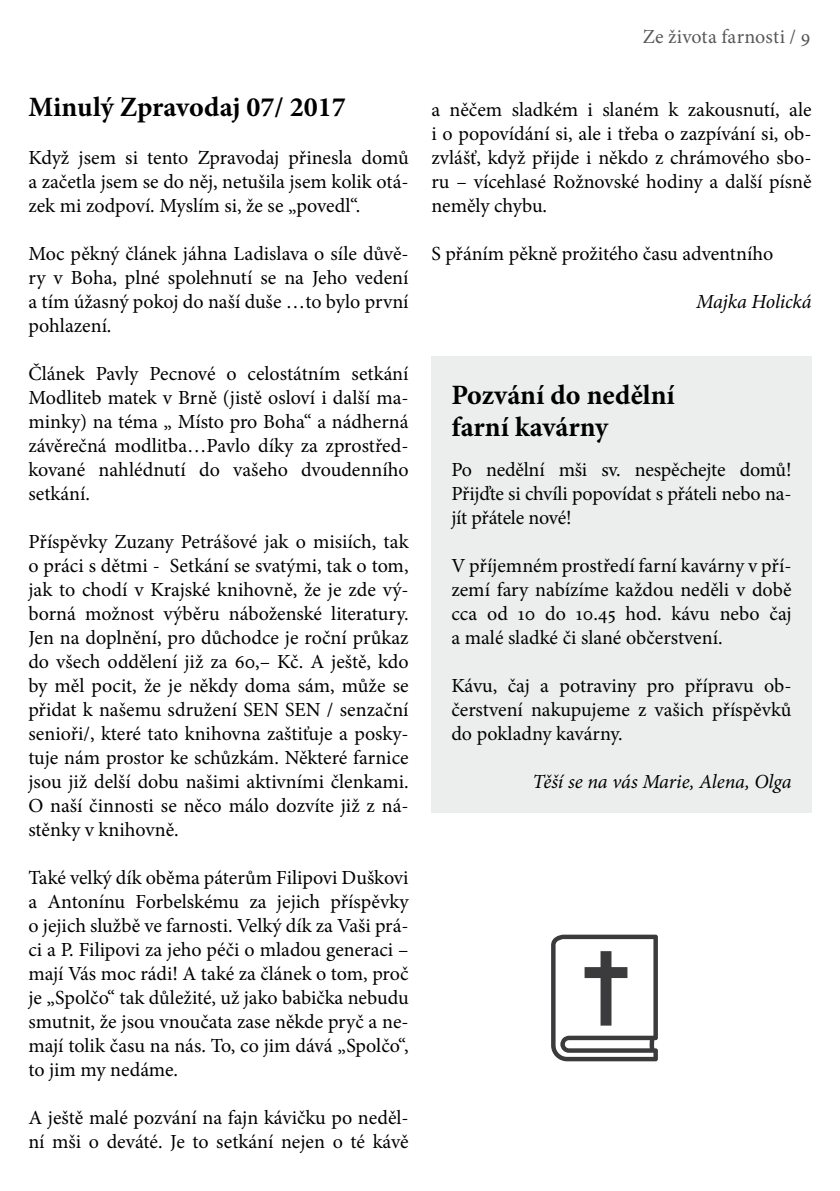
<style>
.page{position:relative;width:840px;height:1191px;background:#fff}
.page>*{position:absolute;margin:0;border:0;box-sizing:border-box;transform-origin:0 0}
.t1{font:700 28px/32px "Minion Pro";color:#000}
.t2{font:20px/24px "Minion Pro";color:#000;text-align:justify}
.t3{font:italic 20px "Minion Pro";letter-spacing:-.005em;color:#000}
.t4{font:20px "Minion Pro";letter-spacing:.005em;color:#58585a}
</style>
<div class="page">
<div style="left:431px;top:356px;width:380px;height:456px;background:#eceded"></div>
<svg style="left:551px;top:934px;width:106px;height:127px"></svg>
<h1 class="t1" style="left:28px;top:91px;width:319px">Minulý Zpravodaj 07/ 2017</h1>
<p class="t2" style="left:28px;top:146px;width:381px">Když jsem si tento Zpravodaj přinesla domů a začetla jsem se do něj, netušila jsem kolik otá&shy;zek mi zodpoví. Myslím si, že se „povedl“.</p>
<p class="t2" style="left:28px;top:242px;width:381px">Moc pěkný článek jáhna Ladislava o síle důvě&shy;ry v Boha, plné spolehnutí se na Jeho vedení a tím úžasný pokoj do naší duše …to bylo první pohlazení.</p>
<p class="t2" style="left:28px;top:362px;width:381px">Článek Pavly Pecnové o celostátním setkání Modliteb matek v Brně (jistě osloví i další ma&shy;minky) na téma „ Místo pro Boha“ a nádherná závěrečná modlitba…Pavlo díky za zprostřed&shy;kované nahlédnutí do vašeho dvoudenního setkání.</p>
<p class="t2" style="left:28px;top:530px;width:381px">Příspěvky Zuzany Petrášové jak o misiích, tak o práci s dětmi - Setkání se svatými, tak o tom, jak to chodí v Krajské knihovně, že je zde vý&shy;borná možnost výběru náboženské literatury.<br>Jen na doplnění, pro důchodce je roční průkaz do všech oddělení již za 60,– Kč. A ještě, kdo by měl pocit, že je někdy doma sám, může se přidat k našemu sdružení SEN SEN / senzační senioři/, které tato knihovna zaštiťuje a posky&shy;tuje nám prostor ke schůzkám. Některé farnice jsou již delší dobu našimi aktivními členkami.<br>O naší činnosti se něco málo dozvíte již z ná&shy;stěnky v knihovně.</p>
<p class="t2" style="left:28px;top:866px;width:381px">Také velký dík oběma páterům Filipovi Duškovi a Antonínu Forbelskému za jejich příspěvky o jejich službě ve farnosti. Velký dík za Vaši prá&shy;ci a P. Filipovi za jeho péči o mladou generaci – mají Vás moc rádi! A také za článek o tom, proč je „Spolčo“ tak důležité, už jako babička nebudu smutnit, že jsou vnoučata zase někde pryč a ne&shy;mají tolik času na nás. To, co jim dává „Spolčo“, to jim my nedáme.</p>
<p class="t2" style="left:28px;top:1106px;width:381px">A ještě malé pozvání na fajn kávičku po neděl&shy;ní mši o deváté. Je to setkání nejen o té kávě</p>
<p class="t4" style="left:642px;top:23px;width:169px">Ze života farnosti / 9</p>
<p class="t2" style="left:431px;top:98px;width:381px">a něčem sladkém i slaném k zakousnutí, ale i o popovídání si, ale i třeba o zazpívání si, ob&shy;zvlášť, když přijde i někdo z chrámového sbo&shy;ru – vícehlasé Rožnovské hodiny a další písně neměly chybu.</p>
<p class="t2" style="left:431px;top:242px;width:343px">S přáním pěkně prožitého času adventního</p>
<p class="t3" style="left:695px;top:288px;width:117px">Majka Holická</p>
<h1 class="t1" style="left:451px;top:379px;width:225px">Pozvání do nedělní farní kavárny</h1>
<p class="t2" style="left:451px;top:458px;width:341px">Po nedělní mši sv. nespěchejte domů!<br>Přijďte si chvíli popovídat s přáteli nebo na&shy;jít přátele nové!</p>
<p class="t2" style="left:451px;top:554px;width:341px">V příjemném prostředí farní kavárny v pří&shy;zemí fary nabízíme každou neděli v době cca od 10 do 10.45 hod. kávu nebo čaj a malé sladké či slané občerstvení.</p>
<p class="t2" style="left:451px;top:674px;width:341px">Kávu, čaj a potraviny pro přípravu ob&shy;čerstvení nakupujeme z vašich příspěvků do pokladny kavárny.</p>
<p class="t3" style="left:532px;top:768px;width:260px">Těší se na vás Marie, Alena, Olga</p>
</div>
